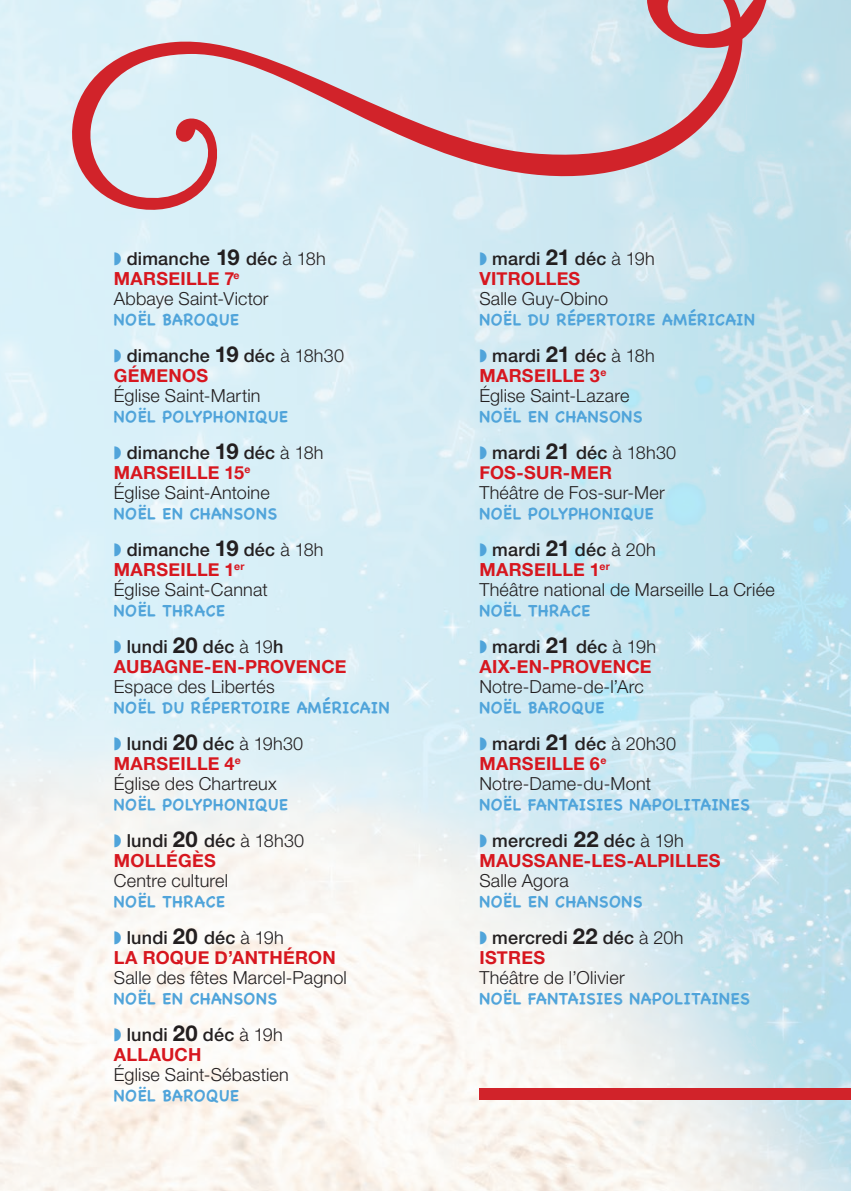
<style>
.page{position:relative;width:851px;height:1191px;background:#fff}
.page>*{position:absolute;margin:0;border:0;box-sizing:border-box;transform-origin:0 0}
.t1{font:300 18px "Helvetica Neue LT Std";letter-spacing:.01em;color:#231f20}
.t2{font:500 18px "Helvetica Neue LT Std";letter-spacing:.01em;color:#231f20}
.t3{font:700 18px "Helvetica Neue";letter-spacing:.015em;color:#d7171f}
.t4{font:700 16px "Chalkboard";letter-spacing:.025em;color:#50a4da}
.s1{color:#50a4da}
.s2{font-weight:700;font-size:22px}
.s3{font-weight:300}
</style>
<div class="page">
<img style="left:0;top:0;width:850px;height:1191px">
<svg style="left:42px;top:0;width:727px;height:217px;background:#d3d3db"></svg>
<div style="left:479px;top:1087px;width:371px;height:12px;background:#d1232a"></div>
<p class="t2" style="left:114px;top:248px;width:213px"><span class="s1">◗</span> dimanche <span class="s2">19</span> déc <span class="s3">à 18h</span></p>
<p class="t3" style="left:114px;top:267px;width:127px">MARSEILLE 7<sup>e</sup></p>
<p class="t1" style="left:114px;top:287px;width:156px">Abbaye Saint-Victor</p>
<p class="t4" style="left:114px;top:310px;width:127px">NOËL BAROQUE</p>
<p class="t2" style="left:114px;top:345px;width:231px"><span class="s1">◗</span> dimanche <span class="s2">19</span> déc <span class="s3">à 18h30</span></p>
<p class="t3" style="left:114px;top:364px;width:96px">GÉMENOS</p>
<p class="t1" style="left:114px;top:384px;width:148px">Église Saint-Martin</p>
<p class="t4" style="left:114px;top:407px;width:176px">NOËL POLYPHONIQUE</p>
<p class="t2" style="left:114px;top:442px;width:211px"><span class="s1">◗</span> dimanche <span class="s2">19</span> déc <span class="s3">à 18h</span></p>
<p class="t3" style="left:114px;top:461px;width:138px">MARSEILLE 15<sup>e</sup></p>
<p class="t1" style="left:114px;top:481px;width:157px">Église Saint-Antoine</p>
<p class="t4" style="left:114px;top:504px;width:165px">NOËL EN CHANSONS</p>
<p class="t2" style="left:114px;top:539px;width:211px"><span class="s1">◗</span> dimanche <span class="s2">19</span> déc <span class="s3">à 18h</span></p>
<p class="t3" style="left:114px;top:558px;width:132px">MARSEILLE 1<sup>er</sup></p>
<p class="t1" style="left:114px;top:578px;width:155px">Église Saint-Cannat</p>
<p class="t4" style="left:114px;top:601px;width:113px">NOËL THRACE</p>
<p class="t2" style="left:114px;top:636px;width:171px"><span class="s1">◗</span> lundi <span class="s2">20</span> déc <span class="s3">à 19</span>h</p>
<p class="t3" style="left:114px;top:655px;width:234px">AUBAGNE-EN-PROVENCE</p>
<p class="t1" style="left:114px;top:675px;width:162px">Espace des Libertés</p>
<p class="t4" style="left:114px;top:698px;width:277px">NOËL DU RÉPERTOIRE AMÉRICAIN</p>
<p class="t2" style="left:114px;top:733px;width:191px"><span class="s1">◗</span> lundi <span class="s2">20</span> déc <span class="s3">à 19h30</span></p>
<p class="t3" style="left:114px;top:752px;width:129px">MARSEILLE 4<sup>e</sup></p>
<p class="t1" style="left:114px;top:772px;width:164px">Église des Chartreux</p>
<p class="t4" style="left:114px;top:795px;width:176px">NOËL POLYPHONIQUE</p>
<p class="t2" style="left:114px;top:830px;width:192px"><span class="s1">◗</span> lundi <span class="s2">20</span> déc <span class="s3">à 18h30</span></p>
<p class="t3" style="left:114px;top:849px;width:103px">MOLLÉGÈS</p>
<p class="t1" style="left:114px;top:869px;width:116px">Centre culturel</p>
<p class="t4" style="left:114px;top:892px;width:113px">NOËL THRACE</p>
<p class="t2" style="left:114px;top:927px;width:171px"><span class="s1">◗</span> lundi <span class="s2">20</span> déc <span class="s3">à 19h</span></p>
<p class="t3" style="left:114px;top:946px;width:223px">LA ROQUE D’ANTHÉRON</p>
<p class="t1" style="left:114px;top:966px;width:234px">Salle des fêtes Marcel-Pagnol</p>
<p class="t4" style="left:114px;top:989px;width:165px">NOËL EN CHANSONS</p>
<p class="t2" style="left:114px;top:1024px;width:170px"><span class="s1">◗</span> lundi <span class="s2">20</span> déc <span class="s3">à 19h</span></p>
<p class="t3" style="left:114px;top:1043px;width:89px">ALLAUCH</p>
<p class="t1" style="left:114px;top:1063px;width:176px">Église Saint-Sébastien</p>
<p class="t4" style="left:114px;top:1086px;width:127px">NOËL BAROQUE</p>
<p class="t2" style="left:479px;top:248px;width:177px"><span class="s1">◗</span> mardi <span class="s2">21</span> déc <span class="s3">à 19h</span></p>
<p class="t3" style="left:479px;top:267px;width:102px">VITROLLES</p>
<p class="t1" style="left:479px;top:287px;width:130px">Salle Guy-Obino</p>
<p class="t4" style="left:479px;top:310px;width:277px">NOËL DU RÉPERTOIRE AMÉRICAIN</p>
<p class="t2" style="left:479px;top:345px;width:177px"><span class="s1">◗</span> mardi <span class="s2">21</span> déc <span class="s3">à 18h</span></p>
<p class="t3" style="left:479px;top:364px;width:129px">MARSEILLE 3<sup>e</sup></p>
<p class="t1" style="left:479px;top:384px;width:152px">Église Saint-Lazare</p>
<p class="t4" style="left:479px;top:407px;width:165px">NOËL EN CHANSONS</p>
<p class="t2" style="left:479px;top:442px;width:198px"><span class="s1">◗</span> mardi <span class="s2">21</span> déc <span class="s3">à 18h30</span></p>
<p class="t3" style="left:479px;top:461px;width:134px">FOS-SUR-MER</p>
<p class="t1" style="left:479px;top:481px;width:187px">Théâtre de Fos-sur-Mer</p>
<p class="t4" style="left:479px;top:504px;width:176px">NOËL POLYPHONIQUE</p>
<p class="t2" style="left:479px;top:539px;width:178px"><span class="s1">◗</span> mardi <span class="s2">21</span> déc <span class="s3">à 20h</span></p>
<p class="t3" style="left:479px;top:558px;width:132px">MARSEILLE 1<sup>er</sup></p>
<p class="t1" style="left:479px;top:578px;width:297px">Théâtre national de Marseille La Criée</p>
<p class="t4" style="left:479px;top:601px;width:113px">NOËL THRACE</p>
<p class="t2" style="left:479px;top:636px;width:178px"><span class="s1">◗</span> mardi <span class="s2">21</span> déc <span class="s3">à 19h</span></p>
<p class="t3" style="left:479px;top:655px;width:174px">AIX-EN-PROVENCE</p>
<p class="t1" style="left:479px;top:675px;width:166px">Notre-Dame-de-l’Arc</p>
<p class="t4" style="left:479px;top:698px;width:127px">NOËL BAROQUE</p>
<p class="t2" style="left:479px;top:733px;width:198px"><span class="s1">◗</span> mardi <span class="s2">21</span> déc <span class="s3">à 20h30</span></p>
<p class="t3" style="left:479px;top:752px;width:129px">MARSEILLE 6<sup>e</sup></p>
<p class="t1" style="left:479px;top:772px;width:173px">Notre-Dame-du-Mont</p>
<p class="t4" style="left:479px;top:795px;width:272px">NOËL FANTAISIES NAPOLITAINES</p>
<p class="t2" style="left:479px;top:830px;width:206px"><span class="s1">◗</span> mercredi <span class="s2">22</span> déc <span class="s3">à 19h</span></p>
<p class="t3" style="left:479px;top:849px;width:242px">MAUSSANE-LES-ALPILLES</p>
<p class="t1" style="left:479px;top:869px;width:91px">Salle Agora</p>
<p class="t4" style="left:479px;top:892px;width:165px">NOËL EN CHANSONS</p>
<p class="t2" style="left:479px;top:927px;width:206px"><span class="s1">◗</span> mercredi <span class="s2">22</span> déc <span class="s3">à 20h</span></p>
<p class="t3" style="left:479px;top:946px;width:67px">ISTRES</p>
<p class="t1" style="left:479px;top:966px;width:147px">Théâtre de l’Olivier</p>
<p class="t4" style="left:479px;top:989px;width:272px">NOËL FANTAISIES NAPOLITAINES</p>
</div>
